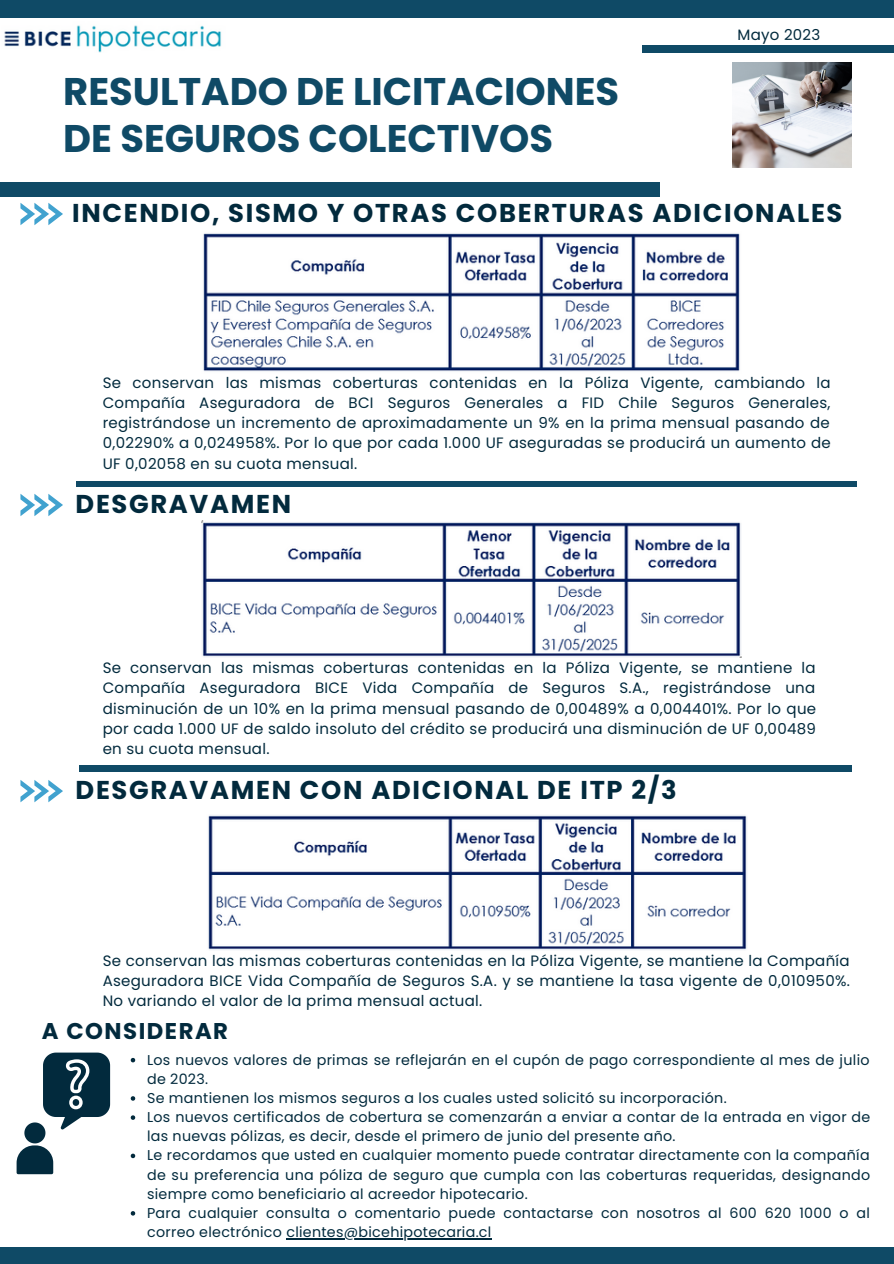
<style>
.page{position:relative;width:894px;height:1264px;background:#fff}
.page>*{position:absolute;margin:0;border:0;box-sizing:border-box;transform-origin:0 0}
.t1{font:700 38.55px/46.2px "Poppins";color:#0f4a66}
.t2{font:700 25.8px "Poppins";letter-spacing:.065em;color:#022a3d}
.t3{font:700 22.8px "Poppins";letter-spacing:.065em;color:#022a3d}
.t4{font:15px/20.2px "Poppins";letter-spacing:.02em;color:#022a3d;text-align:justify}
.t5{font:14.25px/19.2px "Poppins";letter-spacing:.02em;color:#022a3d}
</style>
<div class="page">
<div style="left:0;top:182px;width:659px;height:14px;background:#0f4a66"></div>
<div style="left:642px;top:45px;width:251px;height:7px;background:#0f4a66"></div>
<div style="left:0;top:0;width:893px;height:18px;background:#0f4a66"></div>
<div style="left:0;top:1247px;width:893px;height:16px;background:#0f4a66"></div>
<div style="left:76px;top:482px;width:780px;height:5px;background:#0f4a66"></div>
<div style="left:79px;top:765px;width:772px;height:6px;background:#0f4a66"></div>
<img style="left:732px;top:63px;width:118px;height:105px">
<img style="left:4px;top:25px;width:217px;height:28px">
<img style="left:203px;top:233px;width:537px;height:139px">
<svg style="left:20px;top:203px;width:43px;height:22px"></svg>
<img style="left:201px;top:520px;width:540px;height:138px">
<svg style="left:20px;top:780px;width:43px;height:22px"></svg>
<svg style="left:20px;top:494px;width:43px;height:22px"></svg>
<img style="left:208px;top:815px;width:539px;height:135px">
<svg style="left:17px;top:1052px;width:93px;height:122px"></svg>
<svg style="left:131px;top:1057px;width:4px;height:5px"></svg>
<svg style="left:131px;top:1096px;width:4px;height:4px"></svg>
<svg style="left:131px;top:1115px;width:4px;height:4px"></svg>
<svg style="left:131px;top:1153px;width:4px;height:5px"></svg>
<svg style="left:131px;top:1211px;width:4px;height:4px"></svg>
<hr style="left:286px;top:1238px;width:205px;height:1px;background:#022a3d">
<p class="t1" style="left:63px;top:69px;width:557px">RESULTADO DE LICITACIONES<br>DE SEGUROS COLECTIVOS</p>
<p class="t4" style="left:737px;top:24px;width:84px">Mayo 2023</p>
<p class="t2" style="left:72px;top:195px;width:771px">INCENDIO, SISMO Y OTRAS COBERTURAS ADICIONALES</p>
<p class="t4" style="left:103px;top:372px;width:729px">Se conservan las mismas coberturas contenidas en la Póliza Vigente, cambiando la Compañía Aseguradora de BCI Seguros Generales a FID Chile Seguros Generales, registrándose un incremento de aproximadamente un 9% en la prima mensual pasando de 0,02290% a 0,024958%. Por lo que por cada 1.000 UF aseguradas se producirá un aumento de UF 0,02058 en su cuota mensual.</p>
<p class="t2" style="left:76px;top:486px;width:217px">DESGRAVAMEN</p>
<p class="t4" style="left:103px;top:657px;width:715px">Se conservan las mismas coberturas contenidas en la Póliza Vigente, se mantiene la Compañía Aseguradora BICE Vida Compañía de Seguros S.A., registrándose una disminución de un 10% en la prima mensual pasando de 0,00489% a 0,004401%. Por lo que por cada 1.000 UF de saldo insoluto del crédito se producirá una disminución de UF 0,00489 en su cuota mensual.</p>
<p class="t2" style="left:76px;top:772px;width:602px">DESGRAVAMEN CON ADICIONAL DE ITP 2/3</p>
<p class="t4" style="left:103px;top:950px;width:748px">Se conservan las mismas coberturas contenidas en la Póliza Vigente, se mantiene la Compañía Aseguradora BICE Vida Compañía de Seguros S.A. y se mantiene la tasa vigente de 0,010950%.<br>No variando el valor de la prima mensual actual.</p>
<p class="t3" style="left:42px;top:1014px;width:188px">A CONSIDERAR</p>
<p class="t5" style="left:147px;top:1050px;width:723px">Los nuevos valores de primas se reflejarán en el cupón de pago correspondiente al mes de julio de 2023.</p>
<p class="t5" style="left:147px;top:1088px;width:581px">Se mantienen los mismos seguros a los cuales usted solicitó su incorporación.</p>
<p class="t5" style="left:147px;top:1107px;width:724px">Los nuevos certificados de cobertura se comenzarán a enviar a contar de la entrada en vigor de las nuevas pólizas, es decir, desde el primero de junio del presente año.</p>
<p class="t5" style="left:147px;top:1145px;width:724px;text-align:justify">Le recordamos que usted en cualquier momento puede contratar directamente con la compañía de su preferencia una póliza de seguro que cumpla con las coberturas requeridas, designando siempre como beneficiario al acreedor hipotecario.</p>
<p class="t5" style="left:147px;top:1203px;width:724px">Para cualquier consulta o comentario puede contactarse con nosotros al 600 620 1000 o al correo electrónico clientes@bicehipotecaria.cl</p>
</div>
